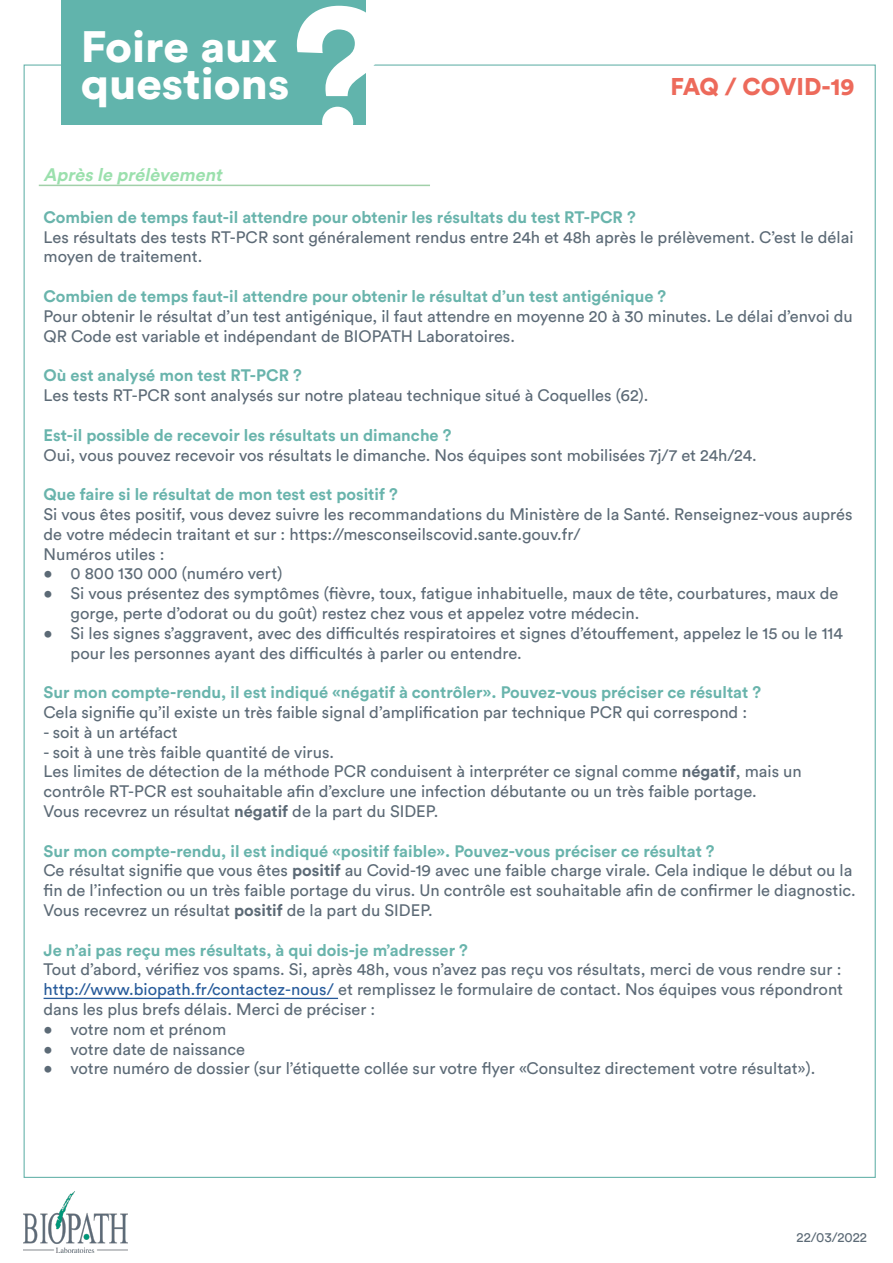
<style>
.page{position:relative;width:893px;height:1263px;background:#fff}
.page>*{position:absolute;margin:0;border:0;box-sizing:border-box;transform-origin:0 0}
.t1{font:900 180px "Circular Std";color:#fff}
.t2{font:900 43.5px/37.5px "Circular Std";color:#fff;scale:1.05 1}
.t3{font:900 24px "Circular Std";letter-spacing:-.005em;color:#ed6a5b}
.t4{font:italic 700 18px "Circular Std";color:#9be0ad}
.t5{font:16.5px/19.8px "Circular Std";color:#5c6a76}
.t6{font:700 16.5px "Circular Std";color:#69b4ac}
.t7{font:13.5px "Circular Std";color:#5c6a76}
.s1{font-weight:700}
.s2{font-weight:700;color:#69b4ac}
.s3{color:#275b9b}
</style>
<div class="page">
<div style="left:61px;top:0;width:305px;height:124px;background:#61b4ac"></div>
<hr style="left:44px;top:998px;width:294px;height:1px;background:#275b9b">
<hr style="left:39px;top:185px;width:391px;height:1px;background:#a1d0a9">
<img style="left:24px;top:1191px;width:104px;height:61px">
<h2 class="t2" style="left:81px;top:27px;width:200px">Foire aux questions</h2>
<h1 class="t1" style="left:291px;top:-47px;width:98px">?</h1>
<h3 class="t3" style="left:670px;top:70px;width:186px">FAQ / COVID-19</h3>
<p class="t4" style="left:44px;top:164px;width:184px">Après le prélèvement</p>
<p class="t6" style="left:44px;top:206px;width:594px">Combien de temps faut-il attendre pour obtenir les résultats du test RT-PCR ?</p>
<p class="t5" style="left:44px;top:227px;width:811px">Les résultats des tests RT-PCR sont généralement rendus entre 24h et 48h après le prélèvement. C’est le délai moyen de traitement.</p>
<p class="t6" style="left:44px;top:286px;width:624px">Combien de temps faut-il attendre pour obtenir le résultat d’un test antigénique ?</p>
<p class="t5" style="left:44px;top:306px;width:811px">Pour obtenir le résultat d’un test antigénique, il faut attendre en moyenne 20 à 30 minutes. Le délai d’envoi du<br>QR Code est variable et indépendant de BIOPATH Laboratoires.</p>
<p class="t6" style="left:44px;top:365px;width:260px">Où est analysé mon test RT-PCR ?</p>
<p class="t5" style="left:44px;top:385px;width:606px">Les tests RT-PCR sont analysés sur notre plateau technique situé à Coquelles (62).</p>
<p class="t6" style="left:44px;top:424px;width:409px">Est-il possible de recevoir les résultats un dimanche ?</p>
<p class="t5" style="left:44px;top:445px;width:715px">Oui, vous pouvez recevoir vos résultats le dimanche. Nos équipes sont mobilisées 7j/7 et 24h/24.</p>
<p class="t6" style="left:44px;top:484px;width:356px">Que faire si le résultat de mon test est positif ?</p>
<p class="t5" style="left:44px;top:504px;width:810px">Si vous êtes positif, vous devez suivre les recommandations du Ministère de la Santé. Renseignez-vous auprés de votre médecin traitant et sur : https://mesconseilscovid.sante.gouv.fr/<br>Numéros utiles :</p>
<p class="t5" style="left:44px;top:563px;width:240px">• 0 800 130 000 (numéro vert)</p>
<p class="t5" style="left:71px;top:583px;width:769px;text-indent:-27px">• Si vous présentez des symptômes (fièvre, toux, fatigue inhabituelle, maux de tête, courbatures, maux de gorge, perte d’odorat ou du goût) restez chez vous et appelez votre médecin.</p>
<p class="t5" style="left:71px;top:623px;width:774px;text-indent:-27px">• Si les signes s’aggravent, avec des difficultés respiratoires et signes d’étouffement, appelez le 15 ou le 114 pour les personnes ayant des difficultés à parler ou entendre.</p>
<p class="t6" style="left:44px;top:682px;width:719px">Sur mon compte-rendu, il est indiqué «négatif à contrôler». Pouvez-vous préciser ce résultat ?</p>
<p class="t5" style="left:44px;top:702px;width:705px">Cela signifie qu’il existe un très faible signal d’amplification par technique PCR qui correspond :</p>
<p class="t5" style="left:44px;top:722px;width:136px">- soit à un artéfact</p>
<p class="t5" style="left:44px;top:742px;width:760px">- soit à une très faible quantité de virus.<br>Les limites de détection de la méthode PCR conduisent à interpréter ce signal comme <span class="s1">négatif</span>, mais un contrôle RT-PCR est souhaitable afin d’exclure une infection débutante ou un très faible portage.<br>Vous recevrez un résultat <span class="s1">négatif</span> de la part du SIDEP.</p>
<p class="t5" style="left:44px;top:841px;width:814px"><span class="s2">Sur mon compte-rendu, il est indiqué «positif faible». Pouvez-vous préciser ce résultat ?<br></span>Ce résultat signifie que vous êtes <span class="s1">positif</span> au Covid-19 avec une faible charge virale. Cela indique le début ou la fin de l’infection ou un très faible portage du virus. Un contrôle est souhaitable afin de confirmer le diagnostic.<br>Vous recevrez un résultat <span class="s1">positif</span> de la part du SIDEP.</p>
<p class="t6" style="left:44px;top:939px;width:426px">Je n’ai pas reçu mes résultats, à qui dois-je m’adresser ?</p>
<p class="t5" style="left:44px;top:959px;width:801px;text-align:justify">Tout d’abord, vérifiez vos spams. Si, après 48h, vous n’avez pas reçu vos résultats, merci de vous rendre sur : <span class="s3">http://www.biopath.fr/contactez-nous/</span> et remplissez le formulaire de contact. Nos équipes vous répondront dans les plus brefs délais. Merci de préciser :</p>
<p class="t5" style="left:44px;top:1019px;width:184px">• votre nom et prénom</p>
<p class="t5" style="left:44px;top:1039px;width:203px">• votre date de naissance</p>
<p class="t5" style="left:44px;top:1058px;width:773px">• votre numéro de dossier (sur l’étiquette collée sur votre flyer «Consultez directement votre résultat»).</p>
<p class="t7" style="left:797px;top:1229px;width:72px">22/03/2022</p>
</div>
